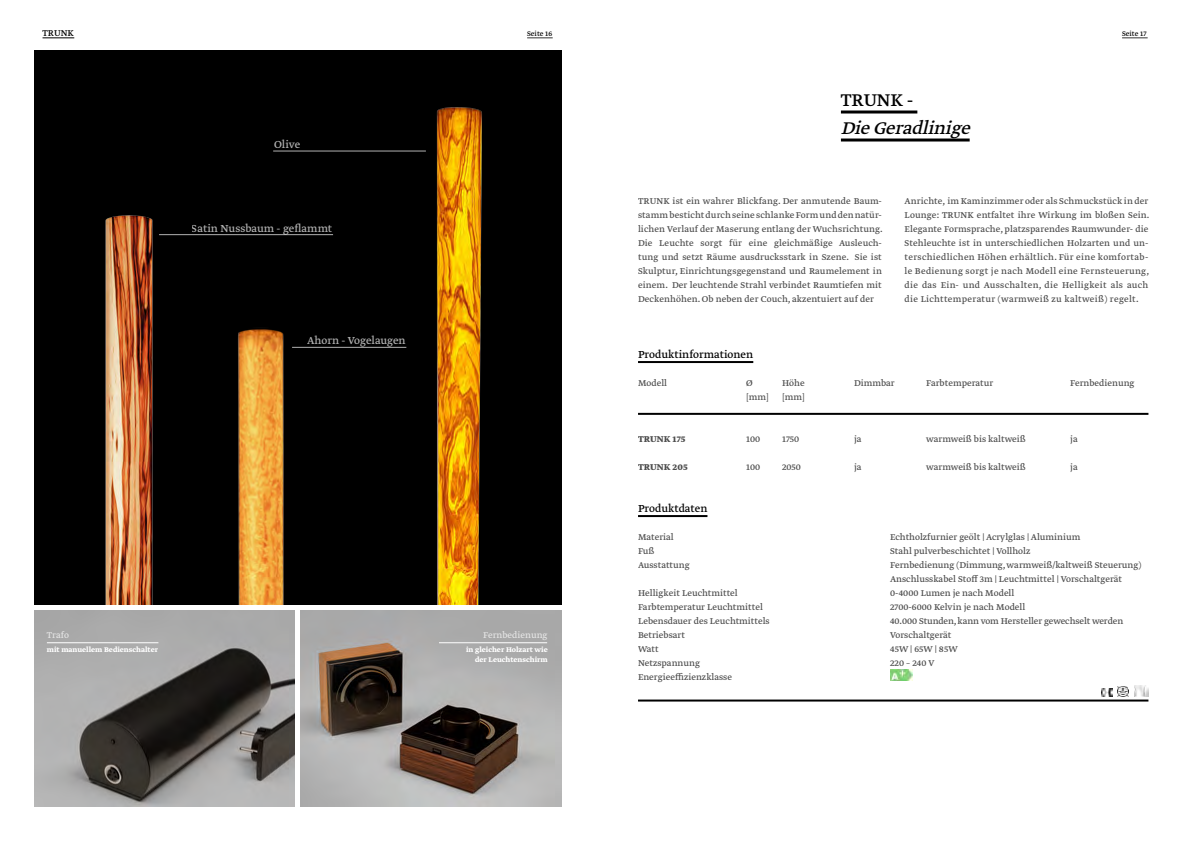
<style>
.page{position:relative;width:1191px;height:842px;background:#fff}
.page>*{position:absolute;margin:0;border:0;box-sizing:border-box;transform-origin:0 0}
.t1{font:italic 20px "Greta Text Pro";color:#000}
.t2{font:20px "Greta Text Pro";letter-spacing:-.005em;color:#000}
.t3{font:12px "Greta Text Pro";color:#fff}
.t4{font:12px "Greta Text Pro";color:#000}
.t5{font:10px/14px "Greta Text Pro";color:#000;text-align:justify}
.t6{font:10px "Greta Text Pro";color:#fff}
.t7{font:700 10px "Greta Text Pro";color:#000}
.t8{font:700 8px/9.6px "Greta Text Pro";color:#fff;text-align:right}
.t9{font:8px "Greta Text Pro";color:#000}
</style>
<div class="page">
<div style="left:34px;top:50px;width:527px;height:554px;background:#000"></div>
<svg style="left:527px;top:37px;width:26px;height:1px"></svg>
<img style="left:238px;top:330px;width:9px;height:274px">
<hr style="left:159px;top:234px;width:174px;height:1px;background:#fff">
<img style="left:105px;top:215px;width:58px;height:389px">
<hr style="left:43px;top:37px;width:31px;height:1px;background:#000">
<svg style="left:1122px;top:37px;width:25px;height:1px"></svg>
<hr style="left:841px;top:111px;width:76px;height:3px;background:#000">
<hr style="left:841px;top:139px;width:128px;height:3px;background:#000">
<hr style="left:638px;top:413px;width:510px;height:2px;background:#000">
<hr style="left:638px;top:361px;width:115px;height:2px;background:#000">
<hr style="left:638px;top:515px;width:69px;height:2px;background:#000">
<img style="left:890px;top:669px;width:22px;height:11px">
<hr style="left:638px;top:699px;width:510px;height:2px;background:#000">
<svg style="left:1101px;top:688px;width:11px;height:8px"></svg>
<svg style="left:1118px;top:686px;width:10px;height:10px"></svg>
<img style="left:1134px;top:685px;width:14px;height:11px">
<img style="left:34px;top:610px;width:260px;height:196px">
<img style="left:300px;top:611px;width:261px;height:196px">
<hr style="left:47px;top:642px;width:111px;height:1px;background:#fff">
<hr style="left:439px;top:642px;width:108px;height:1px;background:#fff">
<img style="left:247px;top:107px;width:235px;height:497px">
<p class="t5" style="left:43px;top:26px;width:33px">TRUNK</p>
<p class="t9" style="left:1122px;top:29px;width:26px">Seite 17</p>
<p class="t9" style="left:527px;top:29px;width:27px">Seite 16</p>
<p class="t3" style="left:274px;top:137px;width:28px">Olive</p>
<p class="t3" style="left:192px;top:221px;width:142px">Satin Nussbaum - geflammt</p>
<p class="t3" style="left:307px;top:333px;width:100px">Ahorn - Vogelaugen</p>
<p class="t6" style="left:47px;top:629px;width:24px">Trafo</p>
<p class="t8" style="left:47px;top:645px;width:113px">mit manuellem Bedienschalter</p>
<p class="t6" style="left:483px;top:629px;width:66px">Fernbedienung</p>
<p class="t8" style="left:466px;top:645px;width:83px">in gleicher Holzart wie der Leuchtenschirm</p>
<h1 class="t2" style="left:841px;top:88px;width:74px">TRUNK -</h1>
<h1 class="t1" style="left:841px;top:116px;width:136px">DieGeradlinige</h1>
<p class="t5" style="left:638px;top:194px;width:246px">TRUNK ist ein wahrer Blickfang. Der anmutende Baum&shy;stamm besticht durch seine schlanke Form und den natür&shy;lichen Verlauf der Maserung entlang der Wuchsrichtung.<br>Die Leuchte sorgt für eine gleichmäßige Ausleuch&shy;tung und setzt Räume ausdrucksstark in Szene. Sie ist Skulptur, Einrichtungsgegenstand und Raumelement in einem. Der leuchtende Strahl verbindet Raumtiefen mit Deckenhöhen. Ob neben der Couch, akzentuiert auf der</p>
<p class="t5" style="left:904px;top:194px;width:246px">Anrichte, im Kaminzimmer oder als Schmuckstück in der Lounge: TRUNK entfaltet ihre Wirkung im bloßen Sein.<br>Elegante Formsprache, platzsparendes Raumwunder- die Stehleuchte ist in unterschiedlichen Holzarten und un&shy;terschiedlichen Höhen erhältlich. Für eine komfortab&shy;le Bedienung sorgt je nach Modell eine Fernsteuerung, die das Ein- und Ausschalten, die Helligkeit als auch die Lichttemperatur (warmweiß zu kaltweiß) regelt.</p>
<p class="t4" style="left:638px;top:347px;width:117px">Produktinformationen</p>
<p class="t5" style="left:638px;top:376px;width:31px">Modell</p>
<p class="t5" style="left:746px;top:376px;width:8px">Ø</p>
<p class="t5" style="left:782px;top:376px;width:24px">Höhe</p>
<p class="t5" style="left:854px;top:376px;width:42px">Dimmbar</p>
<p class="t5" style="left:926px;top:376px;width:69px">Farbtemperatur</p>
<p class="t5" style="left:1070px;top:376px;width:66px">Fernbedienung</p>
<p class="t5" style="left:746px;top:390px;width:24px">[mm]</p>
<p class="t5" style="left:782px;top:390px;width:24px">[mm]</p>
<p class="t7" style="left:638px;top:432px;width:49px">TRUNK 175</p>
<p class="t5" style="left:746px;top:432px;width:16px">100</p>
<p class="t5" style="left:782px;top:432px;width:19px">1750</p>
<p class="t5" style="left:854px;top:432px;width:9px">ja</p>
<p class="t5" style="left:926px;top:432px;width:101px">warmweiß bis kaltweiß</p>
<p class="t5" style="left:1070px;top:432px;width:9px">ja</p>
<p class="t7" style="left:638px;top:460px;width:51px">TRUNK 205</p>
<p class="t5" style="left:746px;top:460px;width:16px">100</p>
<p class="t5" style="left:782px;top:460px;width:20px">2050</p>
<p class="t5" style="left:854px;top:460px;width:9px">ja</p>
<p class="t5" style="left:926px;top:460px;width:101px">warmweiß bis kaltweiß</p>
<p class="t5" style="left:1070px;top:460px;width:9px">ja</p>
<p class="t4" style="left:638px;top:501px;width:71px">Produktdaten</p>
<p class="t5" style="left:638px;top:530px;width:37px">Material</p>
<p class="t5" style="left:890px;top:530px;width:192px">Echtholzfurnier geölt | Acrylglas | Aluminium</p>
<p class="t5" style="left:638px;top:544px;width:18px">Fuß</p>
<p class="t5" style="left:890px;top:544px;width:142px">Stahl pulverbeschichtet | Vollholz</p>
<p class="t5" style="left:638px;top:558px;width:53px">Ausstattung</p>
<p class="t5" style="left:890px;top:558px;width:253px">Fernbedienung (Dimmung, warmweiß/kaltweiß Steuerung)<br>Anschlusskabel Stoff 3m | Leuchtmittel | Vorschaltgerät</p>
<p class="t5" style="left:638px;top:586px;width:101px">Helligkeit Leuchtmittel</p>
<p class="t5" style="left:890px;top:586px;width:126px">0-4000 Lumen je nach Modell</p>
<p class="t5" style="left:638px;top:600px;width:126px">Farbtemperatur Leuchtmittel</p>
<p class="t5" style="left:890px;top:600px;width:137px">2700-6000 Kelvin je nach Modell</p>
<p class="t5" style="left:638px;top:614px;width:133px">Lebensdauer des Leuchtmittels</p>
<p class="t5" style="left:890px;top:614px;width:235px">40.000 Stunden, kann vom Hersteller gewechselt werden</p>
<p class="t5" style="left:638px;top:628px;width:48px">Betriebsart</p>
<p class="t5" style="left:890px;top:628px;width:63px">Vorschaltgerät</p>
<p class="t5" style="left:638px;top:642px;width:22px">Watt</p>
<p class="t5" style="left:890px;top:642px;width:69px">45W | 65W | 85W</p>
<p class="t5" style="left:638px;top:656px;width:64px">Netzspannung</p>
<p class="t5" style="left:890px;top:656px;width:46px">220 – 240 V</p>
<p class="t5" style="left:638px;top:670px;width:96px">Energieeffizienzklasse</p>
</div>
